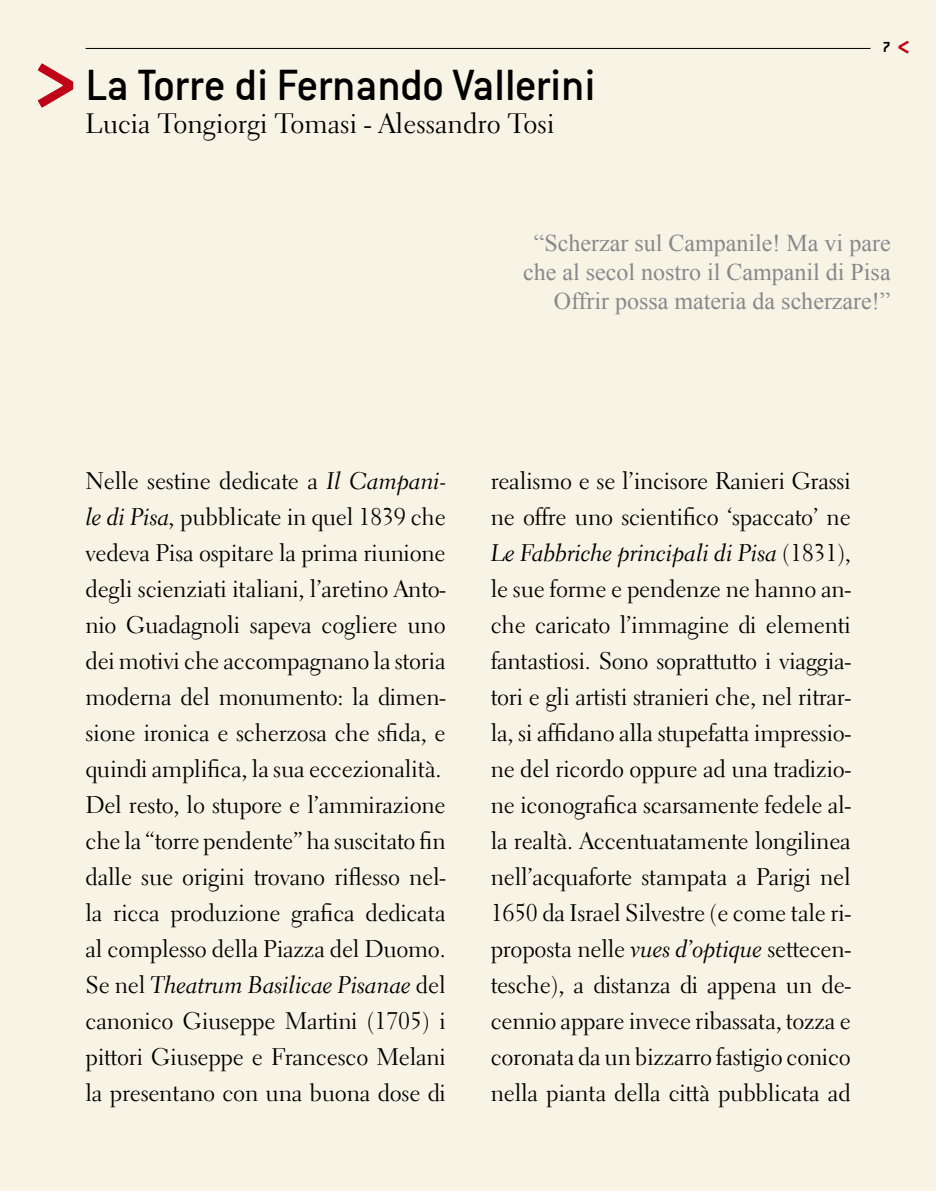
<style>
.page{position:relative;width:936px;height:1191px;background:#fff}
.page>*{position:absolute;margin:0;border:0;box-sizing:border-box;transform-origin:0 0}
.t1{font:700 96px "Conduit ITC";color:#c00418}
.t2{font:500 48px "Conduit ITC";letter-spacing:-.015em;color:#000}
.t3{font:28px "Electra LT Std";color:#000}
.t4{font:24px/36px "Electra LT Std";letter-spacing:-.01em;color:#000}
.t5{font:24px/28.8px "Times New Roman";color:#87888a;text-align:right}
.t6{font:24px "Electra LT Std Cursive";letter-spacing:-.01em;color:#000}
.t7{font:700 16px "Conduit ITC";color:#000}
.s1{font-family:"Electra LT Std Cursive"}
.s2{font-family:"Electra LT Std"}
</style>
<div class="page">
<div style="left:0;top:0;width:935px;height:1191px;background:#f7f4e6"></div>
<hr style="left:86px;top:48px;width:784px;height:1px;background:#000">
<h1 class="t1" style="left:30px;top:23px;width:50px">&gt;</h1>
<h2 class="t2" style="left:86px;top:58px;width:511px">La Torre di Fernando Vallerini</h2>
<p class="t3" style="left:86px;top:107px;width:470px">Lucia Tongiorgi Tomasi - Alessandro Tosi</p>
<p class="t7" style="left:882px;top:38px;width:10px">7</p>
<p class="t5" style="left:523px;top:228px;width:369px">“Scherzar sul Campanile! Ma vi pare che al secol nostro il Campanil di Pisa<br>Offrir possa materia da scherzare!”</p>
<p class="t4" style="left:86px;top:463px;width:362px">Nelle sestine dedicate a <span class="s1">Il Campani&shy;le di Pisa,</span> pubblicate in quel 1839 che vedeva Pisa ospitare la prima riunione degli scienziati italiani, l’aretino Anto&shy;nio Guadagnoli sapeva cogliere uno dei motivi che accompagnano la storia moderna del monumento: la dimen&shy;sione ironica e scherzosa che sfida, e quindi amplifica, la sua eccezionalità.<br>Del resto, lo stupore e l’ammirazione che la “torre pendente” ha suscitato fin dalle sue origini trovano riflesso nel&shy;la ricca produzione grafica dedicata al complesso della Piazza del Duomo.</p>
<p class="t6" style="left:86px;top:970px;width:361px"><span class="s2">Se nel</span> Theatrum Basilicae Pisanae <span class="s2">del</span></p>
<p class="t4" style="left:86px;top:1003px;width:362px;text-align:justify">canonico Giuseppe Martini (1705) i pittori Giuseppe e Francesco Melani la presentano con una buona dose di</p>
<p class="t4" style="left:490px;top:463px;width:362px">realismo e se l’incisore Ranieri Grassi ne offre uno scientifico ‘spaccato’ ne</p>
<p class="t6" style="left:490px;top:538px;width:361px">Le Fabbriche principali di Pisa <span class="s2">(1831),</span></p>
<p class="t4" style="left:490px;top:571px;width:362px;text-align:justify">le sue forme e pendenze ne hanno an&shy;che caricato l’immagine di elementi fantastiosi. Sono soprattutto i viaggia&shy;tori e gli artisti stranieri che, nel ritrar&shy;la, si affidano alla stupefatta impressio&shy;ne del ricordo oppure ad una tradizio&shy;ne iconografica scarsamente fedele al&shy;la realtà. Accentuatamente longilinea nell’acquaforte stampata a Parigi nel 1650 da Israel Silvestre (e come tale ri&shy;proposta nelle <span class="s1">vues d’optique</span> settecen&shy;tesche), a distanza di appena un de&shy;cennio appare invece ribassata, tozza e coronata da un bizzarro fastigio conico nella pianta della città pubblicata ad</p>
</div>
